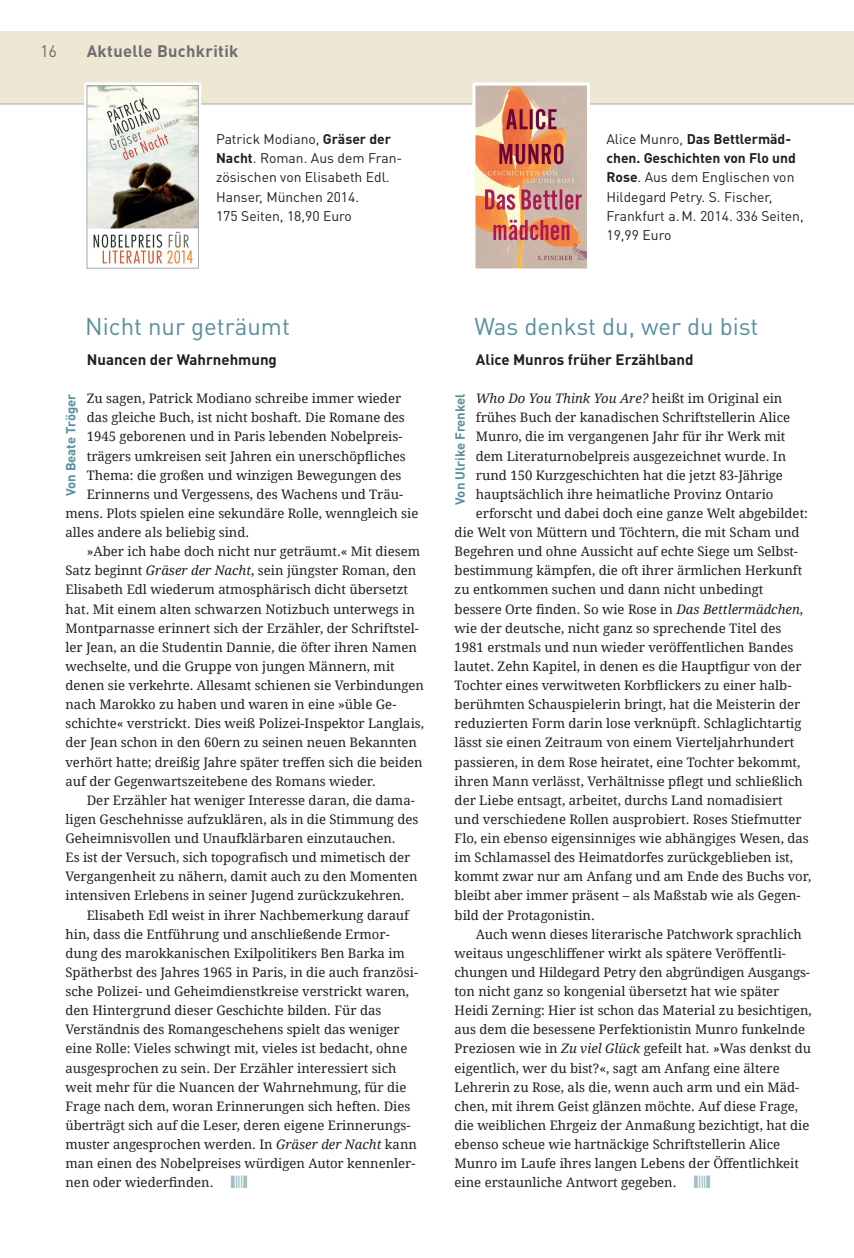
<style>
.page{position:relative;width:854px;height:1258px;background:#fff}
.page>*{position:absolute;margin:0;border:0;box-sizing:border-box;transform-origin:0 0}
.t1{font:24px "DINOT";color:#56909c}
.t2{font:700 16.5px "DINOT";letter-spacing:.02em;color:#6c6d70}
.t3{font:16.5px "DINOT";color:#6c6d70}
.t4{font:700 15px "DINOT";color:#231f20}
.t5{font:13.8px/19px "DINOT";color:#231f20}
.t6{font:13.2px "Droid Serif";color:#231f20}
.t7{font:italic 13.2px "Droid Serif";color:#231f20}
.t8{font:700 13.2px "DINOT";color:#56909c}
.s1{font-weight:700}
.s2{font-style:normal}
.s3{font-style:italic}
</style>
<div class="page">
<div style="left:848px;top:32px;width:6px;height:72px;background:#eee7d4"></div>
<div style="left:0;top:32px;width:848px;height:72px;background:#eee7d4"></div>
<hr style="left:0;top:104px;width:848px;height:1px;background:#a8a9ad">
<img style="left:476px;top:87px;width:110px;height:180px">
<div style="left:472px;top:83px;width:118px;height:188px;border:3px solid #fff"></div>
<img style="left:89px;top:87px;width:108px;height:177px">
<div style="left:84px;top:83px;width:117px;height:188px;border:3px solid #fff"></div>
<div style="left:87px;top:85px;width:112px;height:183px;border:1px solid #a8a9ad"></div>
<p class="t3" style="left:40px;top:40px;width:19px">16</p>
<p class="t2" style="left:87px;top:40px;width:153px">Aktuelle Buchkritik</p>
<p class="t5" style="left:216px;top:129px;width:188px">Patrick Modiano, <span class="s1">Gräser der<br>Nacht</span>. Roman. Aus dem Fran&shy;zösischen von Elisabeth Edl.<br>Hanser, München 2014.<br>175 Seiten, 18,90 Euro</p>
<p class="t5" style="left:606px;top:129px;width:199px">Alice Munro, <span class="s1">Das Bettlermäd&shy;chen. Geschichten von Flo und<br>Rose</span>. Aus dem Englischen von<br>Hildegard Petry. S. Fischer,<br>Frankfurt a. M. 2014. 336 Seiten,<br>19,99 Euro</p>
<h1 class="t1" style="left:85px;top:310px;width:206px">Nicht nur geträumt</h1>
<h1 class="t1" style="left:474px;top:310px;width:286px">Was denkst du, wer du bist</h1>
<p class="t4" style="left:476px;top:349px;width:219px">Alice Munros früher Erzählband</p>
<p class="t7" style="left:476px;top:390px;width:308px">Who Do You Think You Are? <span class="s2">heißt im Original ein</span></p>
<p class="t6" style="left:476px;top:409px;width:316px">frühes Buch der kanadischen Schriftstellerin Alice</p>
<p class="t6" style="left:476px;top:428px;width:311px">Munro, die im vergangenen Jahr für ihr Werk mit</p>
<p class="t6" style="left:476px;top:448px;width:312px">dem Literaturnobelpreis ausgezeichnet wurde. In</p>
<p class="t6" style="left:476px;top:467px;width:308px">rund 150 Kurzgeschichten hat die jetzt 83-Jährige</p>
<p class="t6" style="left:476px;top:486px;width:299px">hauptsächlich ihre heimatliche Provinz Ontario</p>
<p class="t6" style="left:476px;top:505px;width:334px">erforscht und dabei doch eine ganze Welt abgebildet:</p>
<p class="t6" style="left:455px;top:524px;width:346px">die Welt von Müttern und Töchtern, die mit Scham und</p>
<p class="t6" style="left:455px;top:543px;width:345px">Begehren und ohne Aussicht auf echte Siege um Selbst-</p>
<p class="t6" style="left:455px;top:562px;width:349px">bestimmung kämpfen, die oft ihrer ärmlichen Herkunft</p>
<p class="t6" style="left:455px;top:581px;width:310px">zu entkommen suchen und dann nicht unbedingt</p>
<p class="t6" style="left:455px;top:601px;width:350px">bessere Orte finden. So wie Rose in <span class="s3">Das Bettlermädchen</span>,</p>
<p class="t6" style="left:455px;top:620px;width:328px">wie der deutsche, nicht ganz so sprechende Titel des</p>
<p class="t6" style="left:455px;top:639px;width:340px">1981 erstmals und nun wieder veröffentlichen Bandes</p>
<p class="t6" style="left:455px;top:658px;width:349px">lautet. Zehn Kapitel, in denen es die Hauptfigur von der</p>
<p class="t6" style="left:455px;top:677px;width:338px">Tochter eines verwitweten Korbflickers zu einer halb-</p>
<p class="t6" style="left:455px;top:696px;width:347px">berühmten Schauspielerin bringt, hat die Meisterin der</p>
<p class="t6" style="left:455px;top:715px;width:348px">reduzierten Form darin lose verknüpft. Schlaglichtartig</p>
<p class="t6" style="left:455px;top:734px;width:341px">lässt sie einen Zeitraum von einem Vierteljahrhundert</p>
<p class="t6" style="left:455px;top:754px;width:347px">passieren, in dem Rose heiratet, eine Tochter bekommt,</p>
<p class="t6" style="left:455px;top:773px;width:350px">ihren Mann verlässt, Verhältnisse pflegt und schließlich</p>
<p class="t6" style="left:455px;top:792px;width:330px">der Liebe entsagt, arbeitet, durchs Land nomadisiert</p>
<p class="t6" style="left:455px;top:811px;width:349px">und verschiedene Rollen ausprobiert. Roses Stiefmutter</p>
<p class="t6" style="left:455px;top:830px;width:356px">Flo, ein ebenso eigensinniges wie abhängiges Wesen, das</p>
<p class="t6" style="left:455px;top:849px;width:340px">im Schlamassel des Heimatdorfes zurückgeblieben ist,</p>
<p class="t6" style="left:455px;top:868px;width:358px">kommt zwar nur am Anfang und am Ende des Buchs vor,</p>
<p class="t6" style="left:455px;top:887px;width:348px">bleibt aber immer präsent – als Maßstab wie als Gegen-</p>
<p class="t6" style="left:455px;top:906px;width:142px">bild der Protagonistin.</p>
<p class="t6" style="left:476px;top:926px;width:327px">Auch wenn dieses literarische Patchwork sprachlich</p>
<p class="t6" style="left:455px;top:945px;width:333px">weitaus ungeschliffener wirkt als spätere Veröffentli-</p>
<p class="t6" style="left:455px;top:964px;width:357px">chungen und Hildegard Petry den abgründigen Ausgangs-</p>
<p class="t6" style="left:455px;top:983px;width:326px">ton nicht ganz so kongenial übersetzt hat wie später</p>
<p class="t6" style="left:455px;top:1002px;width:359px">Heidi Zerning: Hier ist schon das Material zu besichtigen,</p>
<p class="t6" style="left:455px;top:1021px;width:352px">aus dem die besessene Perfektionistin Munro funkelnde</p>
<p class="t6" style="left:455px;top:1040px;width:358px">Preziosen wie in <span class="s3">Zu viel Glück</span> gefeilt hat. »Was denkst du</p>
<p class="t6" style="left:455px;top:1059px;width:327px">eigentlich, wer du bist?«, sagt am Anfang eine ältere</p>
<p class="t6" style="left:455px;top:1079px;width:346px">Lehrerin zu Rose, als die, wenn auch arm und ein Mäd-</p>
<p class="t6" style="left:455px;top:1098px;width:345px">chen, mit ihrem Geist glänzen möchte. Auf diese Frage,</p>
<p class="t6" style="left:455px;top:1117px;width:356px">die weiblichen Ehrgeiz der Anmaßung bezichtigt, hat die</p>
<p class="t6" style="left:455px;top:1136px;width:327px">ebenso scheue wie hartnäckige Schriftstellerin Alice</p>
<p class="t6" style="left:455px;top:1155px;width:346px">Munro im Laufe ihres langen Lebens der Öffentlichkeit</p>
<p class="t6" style="left:455px;top:1174px;width:223px">eine erstaunliche Antwort gegeben.</p>
<p class="t4" style="left:87px;top:349px;width:192px">Nuancen der Wahrnehmung</p>
<p class="t6" style="left:87px;top:390px;width:316px">Zu sagen, Patrick Modiano schreibe immer wieder</p>
<p class="t6" style="left:87px;top:409px;width:320px">das gleiche Buch, ist nicht boshaft. Die Romane des</p>
<p class="t6" style="left:87px;top:428px;width:317px">1945 geborenen und in Paris lebenden Nobelpreis-</p>
<p class="t6" style="left:87px;top:448px;width:320px">trägers umkreisen seit Jahren ein unerschöpfliches</p>
<p class="t6" style="left:87px;top:467px;width:316px">Thema: die großen und winzigen Bewegungen des</p>
<p class="t6" style="left:87px;top:486px;width:318px">Erinnerns und Vergessens, des Wachens und Träu-</p>
<p class="t6" style="left:66px;top:505px;width:354px">mens. Plots spielen eine sekundäre Rolle, wenngleich sie</p>
<p class="t6" style="left:66px;top:524px;width:185px">alles andere als beliebig sind.</p>
<p class="t6" style="left:87px;top:543px;width:335px">»Aber ich habe doch nicht nur geträumt.« Mit diesem</p>
<p class="t6" style="left:66px;top:562px;width:352px">Satz beginnt <span class="s3">Gräser der Nacht</span>, sein jüngster Roman, den</p>
<p class="t6" style="left:66px;top:581px;width:344px">Elisabeth Edl wiederum atmosphärisch dicht übersetzt</p>
<p class="t6" style="left:66px;top:601px;width:351px">hat. Mit einem alten schwarzen Notizbuch unterwegs in</p>
<p class="t6" style="left:66px;top:620px;width:355px">Montparnasse erinnert sich der Erzähler, der Schriftstel-</p>
<p class="t6" style="left:66px;top:639px;width:353px">ler Jean, an die Studentin Dannie, die öfter ihren Namen</p>
<p class="t6" style="left:66px;top:658px;width:331px">wechselte, und die Gruppe von jungen Männern, mit</p>
<p class="t6" style="left:66px;top:677px;width:360px">denen sie verkehrte. Allesamt schienen sie Verbindungen</p>
<p class="t6" style="left:66px;top:696px;width:333px">nach Marokko zu haben und waren in eine »üble Ge-</p>
<p class="t6" style="left:66px;top:715px;width:360px">schichte« verstrickt. Dies weiß Polizei-Inspektor Langlais,</p>
<p class="t6" style="left:66px;top:734px;width:353px">der Jean schon in den 60ern zu seinen neuen Bekannten</p>
<p class="t6" style="left:66px;top:754px;width:359px">verhört hatte; dreißig Jahre später treffen sich die beiden</p>
<p class="t6" style="left:66px;top:773px;width:312px">auf der Gegenwartszeitebene des Romans wieder.</p>
<p class="t6" style="left:87px;top:792px;width:330px">Der Erzähler hat weniger Interesse daran, die dama-</p>
<p class="t6" style="left:66px;top:811px;width:354px">ligen Geschehnisse aufzuklären, als in die Stimmung des</p>
<p class="t6" style="left:66px;top:830px;width:332px">Geheimnisvollen und Unaufklärbaren einzutauchen.</p>
<p class="t6" style="left:66px;top:849px;width:346px">Es ist der Versuch, sich topografisch und mimetisch der</p>
<p class="t6" style="left:66px;top:868px;width:353px">Vergangenheit zu nähern, damit auch zu den Momenten</p>
<p class="t6" style="left:66px;top:887px;width:341px">intensiven Erlebens in seiner Jugend zurückzukehren.</p>
<p class="t6" style="left:87px;top:906px;width:324px">Elisabeth Edl weist in ihrer Nachbemerkung darauf</p>
<p class="t6" style="left:66px;top:926px;width:326px">hin, dass die Entführung und anschließende Ermor-</p>
<p class="t6" style="left:66px;top:945px;width:341px">dung des marokkanischen Exilpolitikers Ben Barka im</p>
<p class="t6" style="left:66px;top:964px;width:354px">Spätherbst des Jahres 1965 in Paris, in die auch französi-</p>
<p class="t6" style="left:66px;top:983px;width:345px">sche Polizei- und Geheimdienstkreise verstrickt waren,</p>
<p class="t6" style="left:66px;top:1002px;width:317px">den Hintergrund dieser Geschichte bilden. Für das</p>
<p class="t6" style="left:66px;top:1021px;width:336px">Verständnis des Romangeschehens spielt das weniger</p>
<p class="t6" style="left:66px;top:1040px;width:343px">eine Rolle: Vieles schwingt mit, vieles ist bedacht, ohne</p>
<p class="t6" style="left:66px;top:1059px;width:333px">ausgesprochen zu sein. Der Erzähler interessiert sich</p>
<p class="t6" style="left:66px;top:1079px;width:342px">weit mehr für die Nuancen der Wahrnehmung, für die</p>
<p class="t6" style="left:66px;top:1098px;width:346px">Frage nach dem, woran Erinnerungen sich heften. Dies</p>
<p class="t6" style="left:66px;top:1117px;width:347px">überträgt sich auf die Leser, deren eigene Erinnerungs-</p>
<p class="t6" style="left:66px;top:1136px;width:353px">muster angesprochen werden. In <span class="s3">Gräser der Nacht</span> kann</p>
<p class="t6" style="left:66px;top:1155px;width:351px">man einen des Nobelpreises würdigen Autor kennenler-</p>
<p class="t6" style="left:66px;top:1174px;width:149px">nen oder wiederfinden.</p>
<p class="t8" style="left:62px;top:496px;width:104px;rotate:-90deg">Von Beate Tröger</p>
<p class="t8" style="left:451px;top:505px;width:113px;rotate:-90deg">Von Ulrike Frenkel</p>
</div>
